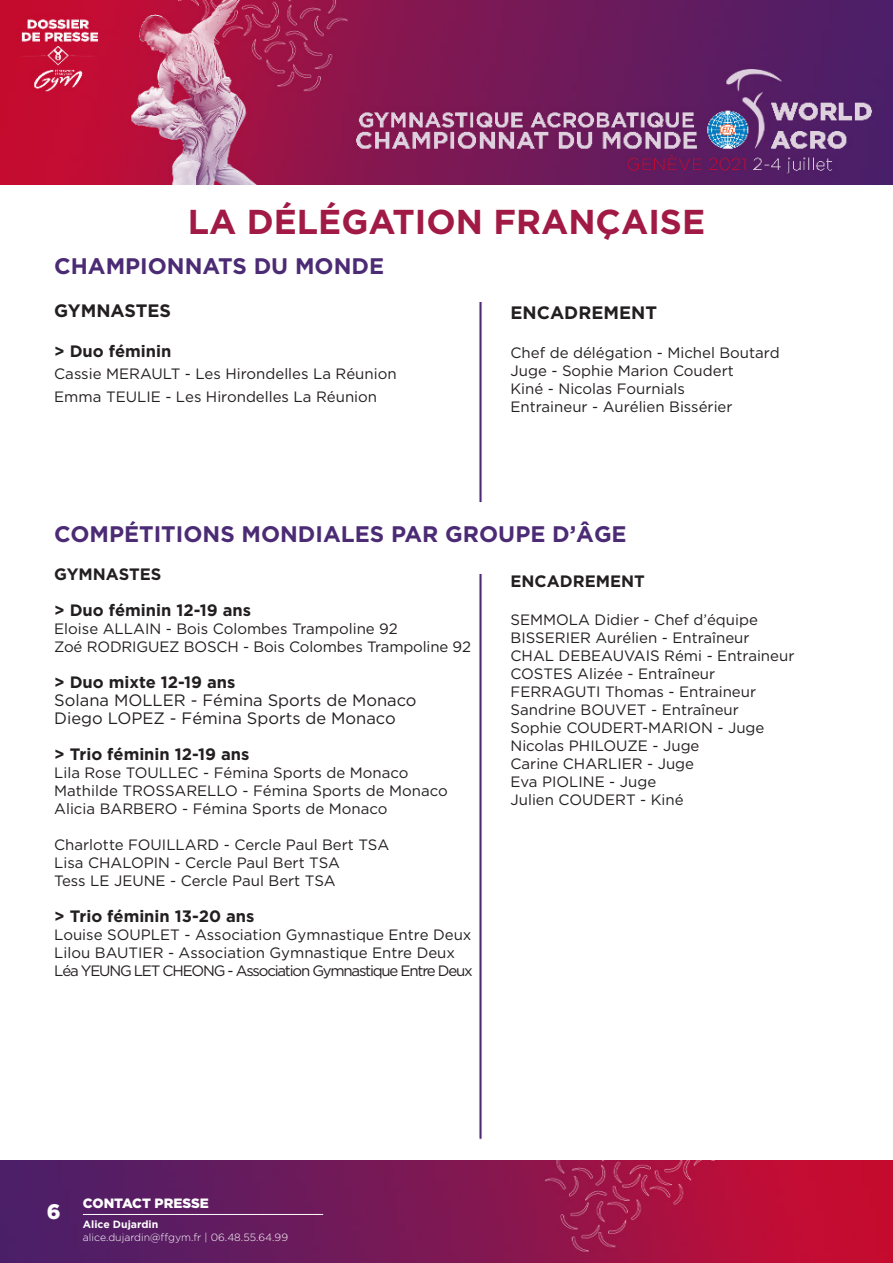
<style>
.page{position:relative;width:893px;height:1263px;background:#fff}
.page>*{position:absolute;margin:0;border:0;box-sizing:border-box;transform-origin:0 0}
.t1{font:700 34.5px "Gotham HTF";color:#a11a46}
.t2{font:700 22.5px "Gotham HTF";color:#4c2b75}
.t3{font:900 21px "Gotham HTF";color:#fff}
.t4{font:700 18px "Gotham HTF";color:#231f20}
.t5{font:700 16.5px "Gotham HTF";color:#231f20}
.t6{font:16.5px "Gotham HTF";color:#231f20}
.t7{font:15px "Gotham HTF";color:#231f20}
.t8{font:15px "Gotham HTF";letter-spacing:-.08em;color:#231f20}
.t9{font:900 13.5px "Gotham HTF";color:#fff}
.t10{font:300 10.5px "Gotham HTF";color:#fff}
.t11{font:700 10.5px "Gotham HTF";color:#fff}
</style>
<div class="page">
<img style="left:0;top:1161px;width:893px;height:102px">
<img style="left:0;top:0;width:893px;height:184px">
<hr style="left:83px;top:1214px;width:240px;height:1px;background:#fff">
<hr style="left:479px;top:301px;width:3px;height:202px;background:#4c2b75">
<hr style="left:479px;top:573px;width:3px;height:567px;background:#4c2b75">
<p class="t1" style="left:188px;top:202px;width:519px">LA DÉLÉGATION FRANÇAISE</p>
<p class="t2" style="left:54px;top:253px;width:331px">CHAMPIONNATS DU MONDE</p>
<p class="t4" style="left:54px;top:300px;width:118px">GYMNASTES</p>
<p class="t5" style="left:54px;top:341px;width:119px">&gt; Duo féminin</p>
<p class="t7" style="left:54px;top:366px;width:344px">Cassie MERAULT - Les Hirondelles La Réunion</p>
<p class="t7" style="left:54px;top:388px;width:324px">Emma TEULIE - Les Hirondelles La Réunion</p>
<p class="t4" style="left:510px;top:302px;width:148px">ENCADREMENT</p>
<p class="t7" style="left:510px;top:345px;width:271px">Chef de délégation - Michel Boutard</p>
<p class="t7" style="left:510px;top:363px;width:225px">Juge - Sophie Marion Coudert</p>
<p class="t7" style="left:510px;top:381px;width:176px">Kiné - Nicolas Fournials</p>
<p class="t7" style="left:510px;top:399px;width:224px">Entraineur - Aurélien Bissérier</p>
<p class="t2" style="left:54px;top:521px;width:574px">COMPÉTITIONS MONDIALES PAR GROUPE D’ÂGE</p>
<p class="t5" style="left:54px;top:565px;width:109px">GYMNASTES</p>
<p class="t5" style="left:54px;top:601px;width:198px">&gt; Duo féminin 12-19 ans</p>
<p class="t7" style="left:54px;top:620px;width:345px">Eloise ALLAIN - Bois Colombes Trampoline 92</p>
<p class="t7" style="left:54px;top:638px;width:418px">Zoé RODRIGUEZ BOSCH - Bois Colombes Trampoline 92</p>
<p class="t5" style="left:54px;top:673px;width:183px">&gt; Duo mixte 12-19 ans</p>
<p class="t6" style="left:54px;top:691px;width:364px">Solana MOLLER - Fémina Sports de Monaco</p>
<p class="t6" style="left:54px;top:709px;width:343px">Diego LOPEZ - Fémina Sports de Monaco</p>
<p class="t5" style="left:54px;top:745px;width:197px">&gt; Trio féminin 12-19 ans</p>
<p class="t7" style="left:54px;top:764px;width:356px">Lila Rose TOULLEC - Fémina Sports de Monaco</p>
<p class="t7" style="left:54px;top:782px;width:395px">Mathilde TROSSARELLO - Fémina Sports de Monaco</p>
<p class="t7" style="left:54px;top:800px;width:335px">Alicia BARBERO - Fémina Sports de Monaco</p>
<p class="t7" style="left:54px;top:836px;width:336px">Charlotte FOUILLARD - Cercle Paul Bert TSA</p>
<p class="t7" style="left:54px;top:854px;width:287px">Lisa CHALOPIN - Cercle Paul Bert TSA</p>
<p class="t7" style="left:54px;top:872px;width:283px">Tess LE JEUNE - Cercle Paul Bert TSA</p>
<p class="t5" style="left:54px;top:907px;width:202px">&gt; Trio féminin 13-20 ans</p>
<p class="t7" style="left:54px;top:926px;width:419px">Louise SOUPLET - Association Gymnastique Entre Deux</p>
<p class="t7" style="left:54px;top:944px;width:402px">Lilou BAUTIER - Association Gymnastique Entre Deux</p>
<p class="t8" style="left:54px;top:962px;width:420px">Léa YEUNG LET CHEONG - Association Gymnastique Entre Deux</p>
<p class="t5" style="left:510px;top:571px;width:136px">ENCADREMENT</p>
<p class="t7" style="left:510px;top:611px;width:249px">SEMMOLA Didier - Chef d’équipe</p>
<p class="t7" style="left:510px;top:629px;width:241px">BISSERIER Aurélien - Entraîneur</p>
<p class="t7" style="left:510px;top:647px;width:285px">CHAL DEBEAUVAIS Rémi - Entraineur</p>
<p class="t7" style="left:510px;top:665px;width:206px">COSTES Alizée - Entraîneur</p>
<p class="t7" style="left:510px;top:683px;width:247px">FERRAGUTI Thomas - Entraineur</p>
<p class="t7" style="left:510px;top:701px;width:230px">Sandrine BOUVET - Entraîneur</p>
<p class="t7" style="left:510px;top:719px;width:255px">Sophie COUDERT-MARION - Juge</p>
<p class="t7" style="left:510px;top:737px;width:190px">Nicolas PHILOUZE - Juge</p>
<p class="t7" style="left:510px;top:755px;width:185px">Carine CHARLIER - Juge</p>
<p class="t7" style="left:510px;top:773px;width:147px">Eva PIOLINE - Juge</p>
<p class="t7" style="left:510px;top:791px;width:175px">Julien COUDERT - Kiné</p>
<h3 class="t3" style="left:47px;top:1199px;width:15px">6</h3>
<p class="t9" style="left:83px;top:1195px;width:127px">CONTACT PRESSE</p>
<p class="t11" style="left:83px;top:1218px;width:77px">Alice Dujardin</p>
<p class="t10" style="left:83px;top:1231px;width:207px">alice.dujardin@ffgym.fr | 06.48.55.64.99</p>
</div>
